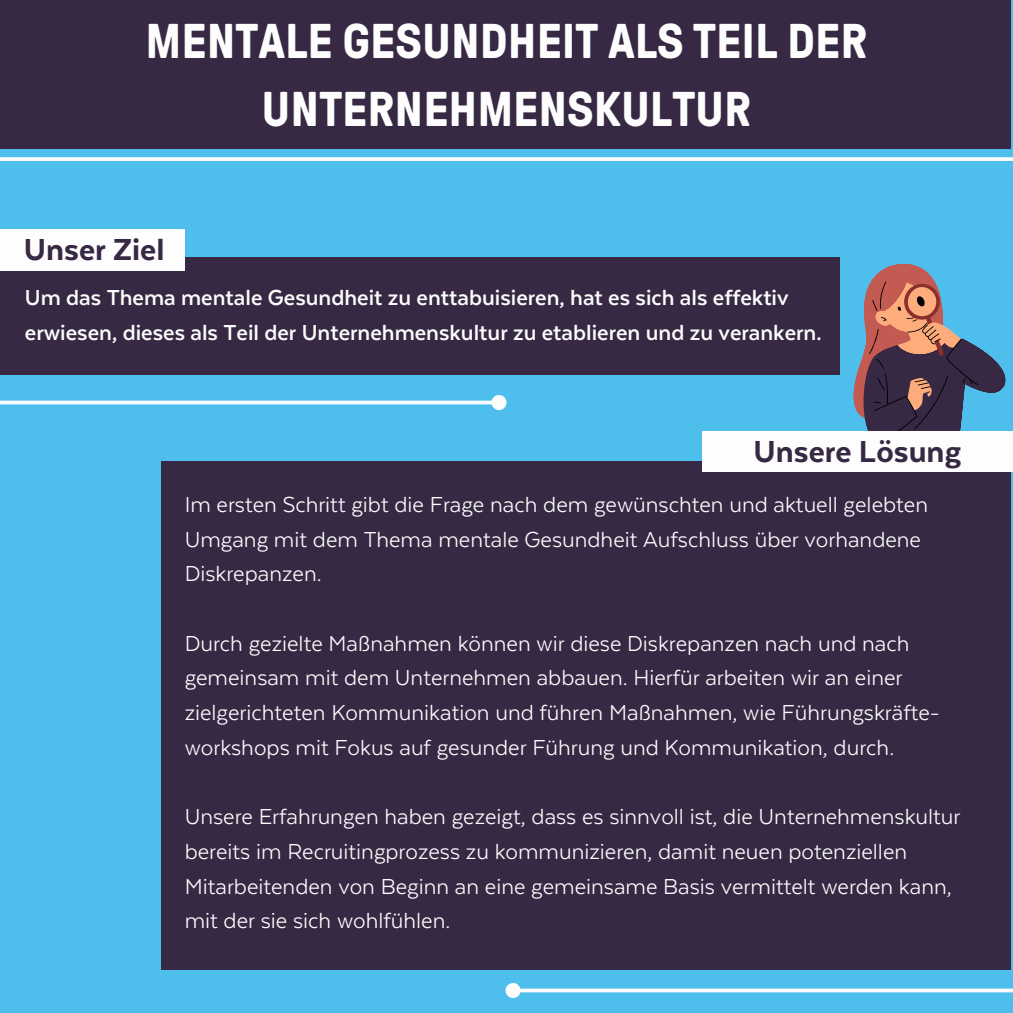
<style>
.page{position:relative;width:1013px;height:1013px;background:#fff}
.page>*{position:absolute;margin:0;border:0;box-sizing:border-box;transform-origin:0 0}
.t1{font:700 48.75px/67.5px "GT Pressura";color:#fdfdfd;text-align:center}
.t2{font:800 35px "Texta";color:#372944}
.t3{font:25px/34.8px "Texta";color:#fdfdfd}
.t4{font:700 25px/34.8px "Texta";color:#fdfdfd}
</style>
<div class="page">
<div style="left:0;top:0;width:1012px;height:1012px;background:#4ebeed"></div>
<svg style="left:0;top:157px;width:1012px;height:4px;background:#f2f9fb"></svg>
<div style="left:0;top:0;width:1011px;height:149px;background:#372944"></div>
<div style="left:0;top:257px;width:839px;height:117px;background:#372944"></div>
<div style="left:0;top:229px;width:185px;height:41px;background:#fdfdfd"></div>
<svg style="left:853px;top:264px;width:153px;height:166px"></svg>
<div style="left:161px;top:461px;width:849px;height:508px;background:#372944"></div>
<div style="left:702px;top:430px;width:310px;height:42px;background:#fdfdfd"></div>
<svg style="left:0;top:400px;width:489px;height:4px;background:#e0f2fa"></svg>
<svg style="left:489px;top:395px;width:18px;height:15px"></svg>
<svg style="left:523px;top:988px;width:489px;height:4px;background:#e1f3fa"></svg>
<svg style="left:505px;top:983px;width:18px;height:15px"></svg>
<h1 class="t1" style="left:145px;top:8px;width:723px">MENTALE GESUNDHEIT ALS TEIL DER<br>UNTERNEHMENSKULTUR</h1>
<h2 class="t2" style="left:24px;top:231px;width:142px">Unser Ziel</h2>
<p class="t4" style="left:25px;top:280px;width:798px">Um das Thema mentale Gesundheit zu enttabuisieren, hat es sich als effektiv erwiesen, dieses als Teil der Unternehmenskultur zu etablieren und zu verankern.</p>
<h2 class="t2" style="left:753px;top:433px;width:209px">Unsere Lösung</h2>
<p class="t3" style="left:185px;top:486px;width:745px">Im ersten Schritt gibt die Frage nach dem gewünschten und aktuell gelebten<br>Umgang mit dem Thema mentale Gesundheit Aufschluss über vorhandene<br>Diskrepanzen.</p>
<p class="t3" style="left:185px;top:625px;width:756px">Durch gezielte Maßnahmen können wir diese Diskrepanzen nach und nach gemeinsam mit dem Unternehmen abbauen. Hierfür arbeiten wir an einer zielgerichteten Kommunikation und führen Maßnahmen, wie Führungskräfte&shy;workshops mit Fokus auf gesunder Führung und Kommunikation, durch.</p>
<p class="t3" style="left:185px;top:799px;width:777px">Unsere Erfahrungen haben gezeigt, dass es sinnvoll ist, die Unternehmenskultur bereits im Recruitingprozess zu kommunizieren, damit neuen potenziellen Mitarbeitenden von Beginn an eine gemeinsame Basis vermittelt werden kann, mit der sie sich wohlfühlen.</p>
</div>
